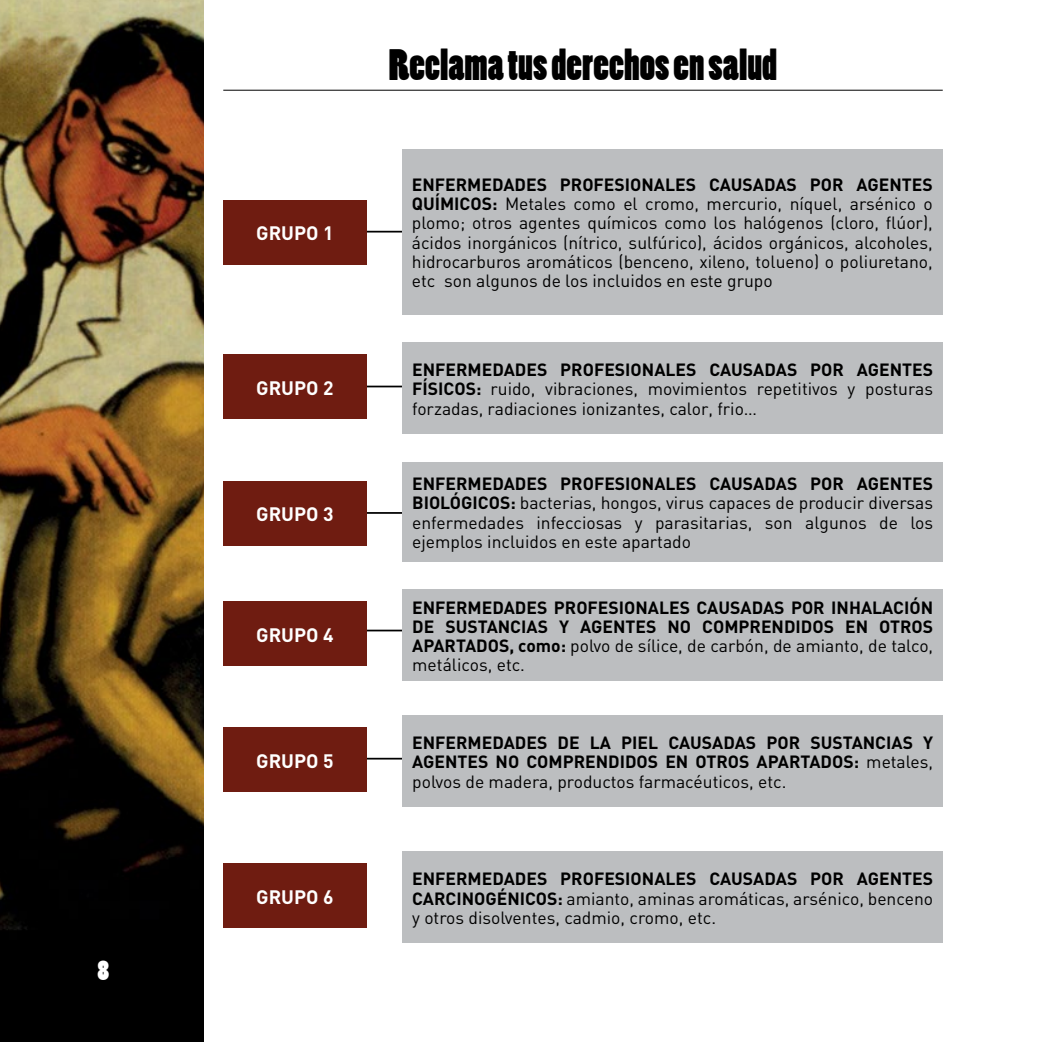
<style>
.page{position:relative;width:1042px;height:1042px;background:#fff}
.page>*{position:absolute;margin:0;border:0;box-sizing:border-box;transform-origin:0 0}
.t1{font:41.12px "Poplar Std";color:#000}
.t2{font:26.25px "Poplar Std";color:#fff}
.t3{font:700 19.25px "DIN";color:#fff}
.t4{font:17.5px/19.2px "DIN";color:#000;text-align:justify}
.t5{font:700 17.5px/19.2px "DIN";color:#000;text-align:justify}
.s1{font-weight:700}
.s2{font-weight:400}
</style>
<div class="page">
<img style="left:0;top:0;width:203px;height:1042px">
<hr style="left:223px;top:90px;width:720px;height:1px;background:#000">
<hr style="left:335px;top:758px;width:87px;height:1px;background:#000">
<hr style="left:348px;top:630px;width:86px;height:1px;background:#000">
<hr style="left:337px;top:512px;width:87px;height:2px;background:#000">
<hr style="left:341px;top:386px;width:87px;height:1px;background:#000">
<hr style="left:362px;top:231px;width:86px;height:1px;background:#000">
<div style="left:223px;top:200px;width:144px;height:65px;background:#6f1c11"></div>
<div style="left:402px;top:149px;width:541px;height:165px;background:#bcbec0"></div>
<div style="left:223px;top:354px;width:144px;height:65px;background:#6f1c11"></div>
<div style="left:402px;top:343px;width:541px;height:91px;background:#bcbec0"></div>
<div style="left:223px;top:481px;width:144px;height:64px;background:#6f1c11"></div>
<div style="left:402px;top:462px;width:541px;height:100px;background:#bcbec0"></div>
<div style="left:223px;top:601px;width:144px;height:65px;background:#6f1c11"></div>
<div style="left:402px;top:590px;width:541px;height:91px;background:#bcbec0"></div>
<div style="left:223px;top:727px;width:144px;height:65px;background:#6f1c11"></div>
<div style="left:402px;top:715px;width:541px;height:91px;background:#bcbec0"></div>
<div style="left:223px;top:863px;width:144px;height:65px;background:#6f1c11"></div>
<div style="left:402px;top:851px;width:541px;height:92px;background:#bcbec0"></div>
<h2 class="t2" style="left:98px;top:956px;width:13px">8</h2>
<p class="t3" style="left:256px;top:221px;width:79px">GRUPO 1</p>
<p class="t3" style="left:256px;top:375px;width:79px">GRUPO 2</p>
<p class="t3" style="left:256px;top:502px;width:79px">GRUPO 3</p>
<p class="t3" style="left:256px;top:622px;width:79px">GRUPO 4</p>
<p class="t3" style="left:256px;top:748px;width:79px">GRUPO 5</p>
<p class="t3" style="left:256px;top:884px;width:79px">GRUPO 6</p>
<h1 class="t1" style="left:389px;top:42px;width:390px">Reclama tus derechos en salud</h1>
<p class="t4" style="left:412px;top:174px;width:522px"><span class="s1">ENFERMEDADES PROFESIONALES CAUSADAS POR AGENTES QUÍMICOS:</span> Metales como el cromo, mercurio, níquel, arsénico o plomo; otros agentes químicos como los halógenos (cloro, flúor), ácidos inorgánicos (nítrico, sulfúrico), ácidos orgánicos, alcoholes, hidrocarburos aromáticos (benceno, xileno, tolueno) o poliuretano, etc son algunos de los incluidos en este grupo</p>
<p class="t4" style="left:412px;top:360px;width:522px"><span class="s1">ENFERMEDADES PROFESIONALES CAUSADAS POR AGENTES FÍSICOS:</span> ruido, vibraciones, movimientos repetitivos y posturas forzadas, radiaciones ionizantes, calor, frio…</p>
<p class="t4" style="left:412px;top:474px;width:522px"><span class="s1">ENFERMEDADES PROFESIONALES CAUSADAS POR AGENTES BIOLÓGICOS:</span> bacterias, hongos, virus capaces de producir diversas enfermedades infecciosas y parasitarias, son algunos de los ejemplos incluidos en este apartado</p>
<p class="t5" style="left:412px;top:597px;width:522px">ENFERMEDADES PROFESIONALES CAUSADAS POR INHALACIÓN DE SUSTANCIAS Y AGENTES NO COMPRENDIDOS EN OTROS APARTADOS, como: <span class="s2">polvo de sílice, de carbón, de amianto, de talco, metálicos, etc.</span></p>
<p class="t5" style="left:412px;top:732px;width:522px">ENFERMEDADES DE LA PIEL CAUSADAS POR SUSTANCIAS Y AGENTES NO COMPRENDIDOS EN OTROS APARTADOS: <span class="s2">metales, polvos de madera, productos farmacéuticos, etc.</span></p>
<p class="t4" style="left:412px;top:869px;width:522px"><span class="s1">ENFERMEDADES PROFESIONALES CAUSADAS POR AGENTES CARCINOGÉNICOS:</span> amianto, aminas aromáticas, arsénico, benceno y otros disolventes, cadmio, cromo, etc.</p>
</div>
